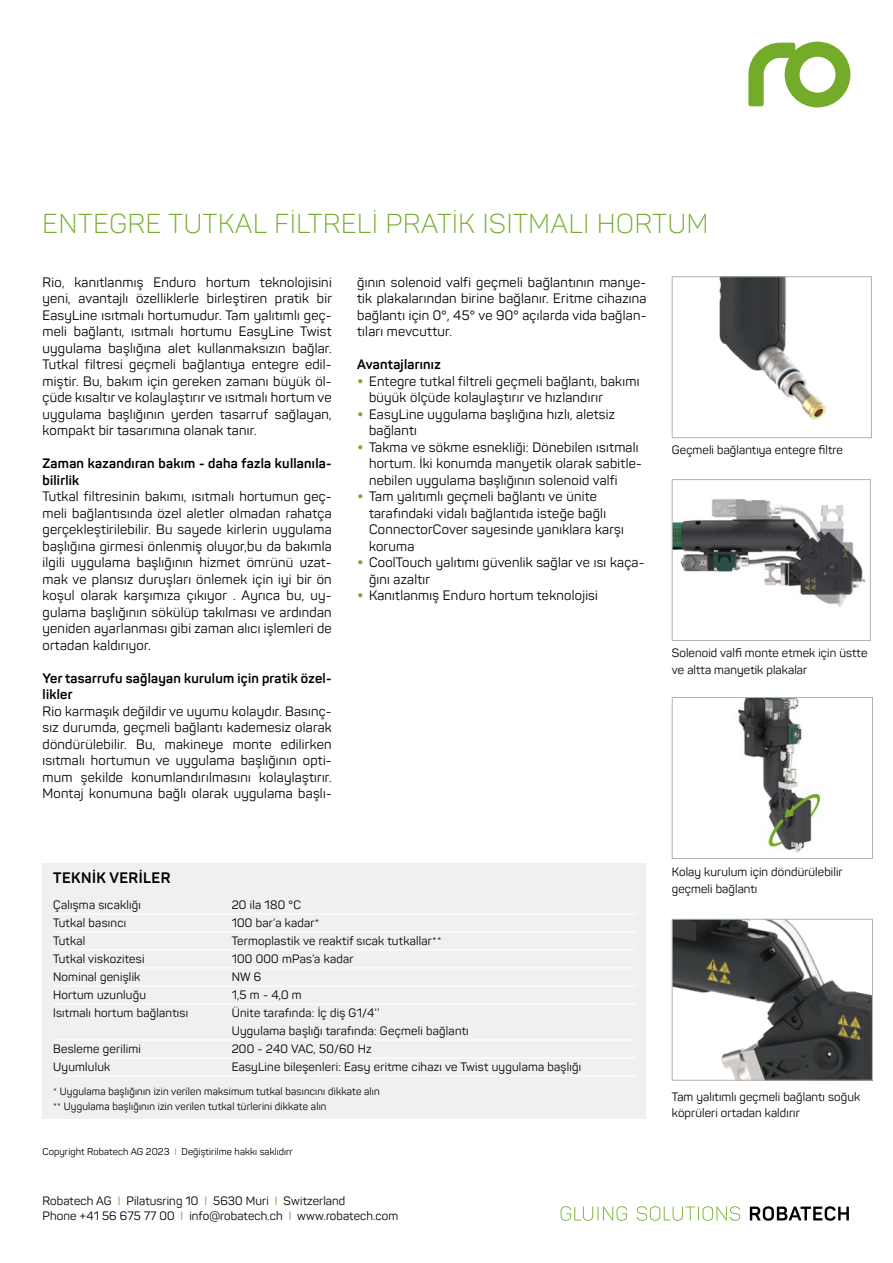
<style>
.page{position:relative;width:893px;height:1263px;background:#fff}
.page>*{position:absolute;margin:0;border:0;box-sizing:border-box;transform-origin:0 0}
.t1{font:300 27px "Panton";letter-spacing:.03em;color:#74ac2a}
.t2{font:700 15px "Panton";letter-spacing:.03em;color:#000}
.t3{font:13.5px/16.5px "Panton";letter-spacing:.02em;color:#000}
.t4{font:700 13.5px/16.5px "Panton";letter-spacing:.02em;color:#000}
.t5{font:12px/16.5px "Panton";letter-spacing:.015em;color:#000}
.t6{font:10.5px/15px "Panton";letter-spacing:.02em;color:#000}
.t7{font:9.75px "Panton";letter-spacing:.01em;color:#000}
.s1{font-weight:700;font-size:18px;color:#74ac2a}
.s2{color:#74ac2a}
</style>
<div class="page">
<svg style="left:748px;top:42px;width:102px;height:65px"></svg>
<svg style="left:750px;top:1206px;width:99px;height:15px"></svg>
<svg style="left:561px;top:1206px;width:179px;height:15px"></svg>
<img style="left:674px;top:498px;width:192px;height:109px">
<div style="left:672px;top:479px;width:199px;height:162px;border:1px solid #b3b2b2"></div>
<img style="left:719px;top:278px;width:107px;height:142px">
<div style="left:672px;top:276px;width:200px;height:162px;border:1px solid #b3b2b2"></div>
<img style="left:738px;top:699px;width:83px;height:154px">
<div style="left:672px;top:697px;width:201px;height:162px;border:1px solid #b3b2b2"></div>
<img style="left:674px;top:921px;width:197px;height:157px">
<div style="left:672px;top:919px;width:201px;height:161px;border:1px solid #b3b2b2"></div>
<div style="left:43px;top:863px;width:603px;height:255px;background:#f0f0f0"></div>
<hr style="left:53px;top:914px;width:583px;height:1px;background:#fff">
<hr style="left:53px;top:932px;width:583px;height:1px;background:#fff">
<hr style="left:53px;top:950px;width:583px;height:1px;background:#fff">
<hr style="left:53px;top:968px;width:583px;height:1px;background:#fff">
<hr style="left:53px;top:986px;width:583px;height:1px;background:#fff">
<hr style="left:53px;top:1004px;width:583px;height:1px;background:#fff">
<hr style="left:53px;top:1040px;width:583px;height:1px;background:#fff">
<hr style="left:53px;top:1058px;width:583px;height:1px;background:#fff">
<hr style="left:53px;top:1076px;width:583px;height:1px;background:#fff">
<h1 class="t1" style="left:43px;top:207px;width:667px">ENTEGRE TUTKAL FİLTRELİ PRATİK ISITMALI HORTUM</h1>
<p class="t3" style="left:43px;top:274px;width:291px;text-align:justify">Rio, kanıtlanmış Enduro hortum teknolojisini yeni, avantajlı özelliklerle birleştiren pratik bir EasyLine ısıtmalı hortumudur. Tam yalıtımlı geç&shy;meli bağlantı, ısıtmalı hortumu EasyLine Twist uygulama başlığına alet kullanmaksızın bağlar.<br>Tutkal filtresi geçmeli bağlantıya entegre edil&shy;miştir. Bu, bakım için gereken zamanı büyük öl&shy;çüde kısaltır ve kolaylaştırır ve ısıtmalı hortum ve uygulama başlığının yerden tasarruf sağlayan, kompakt bir tasarımına olanak tanır.</p>
<p class="t4" style="left:43px;top:455px;width:291px">Zaman kazandıran bakım - daha fazla kullanıla&shy;bilirlik</p>
<p class="t3" style="left:43px;top:488px;width:291px;text-align:justify">Tutkal filtresinin bakımı, ısıtmalı hortumun geç&shy;meli bağlantısında özel aletler olmadan rahatça gerçekleştirilebilir. Bu sayede kirlerin uygulama başlığına girmesi önlenmiş oluyor,bu da bakımla ilgili uygulama başlığının hizmet ömrünü uzat&shy;mak ve plansız duruşları önlemek için iyi bir ön koşul olarak karşımıza çıkıyor . Ayrıca bu, uy&shy;gulama başlığının sökülüp takılması ve ardından yeniden ayarlanması gibi zaman alıcı işlemleri de ortadan kaldırıyor.</p>
<p class="t4" style="left:43px;top:669px;width:291px">Yer tasarrufu sağlayan kurulum için pratik özel&shy;likler</p>
<p class="t3" style="left:43px;top:702px;width:291px;text-align:justify">Rio karmaşık değildir ve uyumu kolaydır. Basınç&shy;sız durumda, geçmeli bağlantı kademesiz olarak döndürülebilir. Bu, makineye monte edilirken ısıtmalı hortumun ve uygulama başlığının opti&shy;mum şekilde konumlandırılmasını kolaylaştırır.<br>Montaj konumuna bağlı olarak uygulama başlı-</p>
<p class="t3" style="left:357px;top:273px;width:291px;text-align:justify">ğının solenoid valfi geçmeli bağlantının manye&shy;tik plakalarından birine bağlanır. Eritme cihazına bağlantı için 0°, 45° ve 90° açılarda vida bağlan&shy;tıları mevcuttur.</p>
<p class="t4" style="left:357px;top:356px;width:85px">Avantajlarınız</p>
<p class="t3" style="left:369px;top:373px;width:272px;text-indent:-12px"><span class="s1">•</span> Entegre tutkal filtreli geçmeli bağlantı, bakımı büyük ölçüde kolaylaştırır ve hızlandırır</p>
<p class="t3" style="left:369px;top:406px;width:248px;text-indent:-12px"><span class="s1">•</span> EasyLine uygulama başlığına hızlı, aletsiz bağlantı</p>
<p class="t3" style="left:369px;top:439px;width:274px;text-indent:-12px"><span class="s1">•</span> Takma ve sökme esnekliği: Dönebilen ısıtmalı hortum. İki konumda manyetik olarak sabitle&shy;nebilen uygulama başlığının solenoid valfi</p>
<p class="t3" style="left:369px;top:488px;width:256px;text-indent:-12px"><span class="s1">•</span> Tam yalıtımlı geçmeli bağlantı ve ünite tarafındaki vidalı bağlantıda isteğe bağlı ConnectorCover sayesinde yanıklara karşı koruma</p>
<p class="t3" style="left:369px;top:554px;width:277px;text-indent:-12px"><span class="s1">•</span> CoolTouch yalıtımı güvenlik sağlar ve ısı kaça&shy;ğını azaltır</p>
<p class="t3" style="left:357px;top:587px;width:242px"><span class="s1">•</span> Kanıtlanmış Enduro hortum teknolojisi</p>
<p class="t2" style="left:53px;top:868px;width:119px">TEKNIK VERILER</p>
<p class="t5" style="left:53px;top:897px;width:89px">Çalışma sıcaklığı</p>
<p class="t5" style="left:232px;top:897px;width:71px">20 ila 180 °C</p>
<p class="t5" style="left:53px;top:915px;width:75px">Tutkal basıncı</p>
<p class="t5" style="left:232px;top:915px;width:89px">100 bar’a kadar*</p>
<p class="t5" style="left:53px;top:933px;width:34px">Tutkal</p>
<p class="t5" style="left:232px;top:933px;width:211px">Termoplastik ve reaktif sıcak tutkallar**</p>
<p class="t5" style="left:53px;top:951px;width:93px">Tutkal viskozitesi</p>
<p class="t5" style="left:232px;top:951px;width:123px">100 000 mPas’a kadar</p>
<p class="t5" style="left:53px;top:969px;width:89px">Nominal genişlik</p>
<p class="t5" style="left:232px;top:969px;width:31px">NW 6</p>
<p class="t5" style="left:53px;top:987px;width:94px">Hortum uzunluğu</p>
<p class="t5" style="left:232px;top:987px;width:72px">1,5 m - 4,0 m</p>
<p class="t5" style="left:53px;top:1005px;width:136px">Isıtmalı hortum bağlantısı</p>
<p class="t5" style="left:232px;top:1004px;width:239px;line-height:18px">Ünite tarafında: İç diş G1/4’’<br>Uygulama başlığı tarafında: Geçmeli bağlantı</p>
<p class="t5" style="left:53px;top:1041px;width:89px">Besleme gerilimi</p>
<p class="t5" style="left:232px;top:1041px;width:141px">200 - 240 VAC, 50/60 Hz</p>
<p class="t5" style="left:53px;top:1059px;width:59px">Uyumluluk</p>
<p class="t5" style="left:232px;top:1059px;width:351px">EasyLine bileşenleri: Easy eritme cihazı ve Twist uygulama başlığı</p>
<p class="t6" style="left:53px;top:1084px;width:328px">* Uygulama başlığının izin verilen maksimum tutkal basıncını dikkate alın ** Uygulama başlığının izin verilen tutkal türlerini dikkate alın</p>
<p class="t7" style="left:43px;top:1146px;width:252px">Copyright Robatech AG 2023 <span class="s2">I</span> Değiştirilme hakkı saklıdırr</p>
<p class="t5" style="left:43px;top:1194px;width:357px;line-height:15px">Robatech AG <span class="s2">I</span> Pilatusring 10 <span class="s2">I</span> 5630 Muri <span class="s2">I</span> Switzerland<br>Phone +41 56 675 77 00 <span class="s2">I</span> info@robatech.ch <span class="s2">I</span> www.robatech.com</p>
<p class="t5" style="left:672px;top:442px;width:172px">Geçmeli bağlantıya entegre filtre</p>
<p class="t5" style="left:672px;top:645px;width:197px">Solenoid valfi monte etmek için üstte ve altta manyetik plakalar</p>
<p class="t5" style="left:672px;top:864px;width:172px">Kolay kurulum için döndürülebilir geçmeli bağlantı</p>
<p class="t5" style="left:672px;top:1088px;width:190px">Tam yalıtımlı geçmeli bağlantı soğuk köprüleri ortadan kaldırır</p>
</div>
